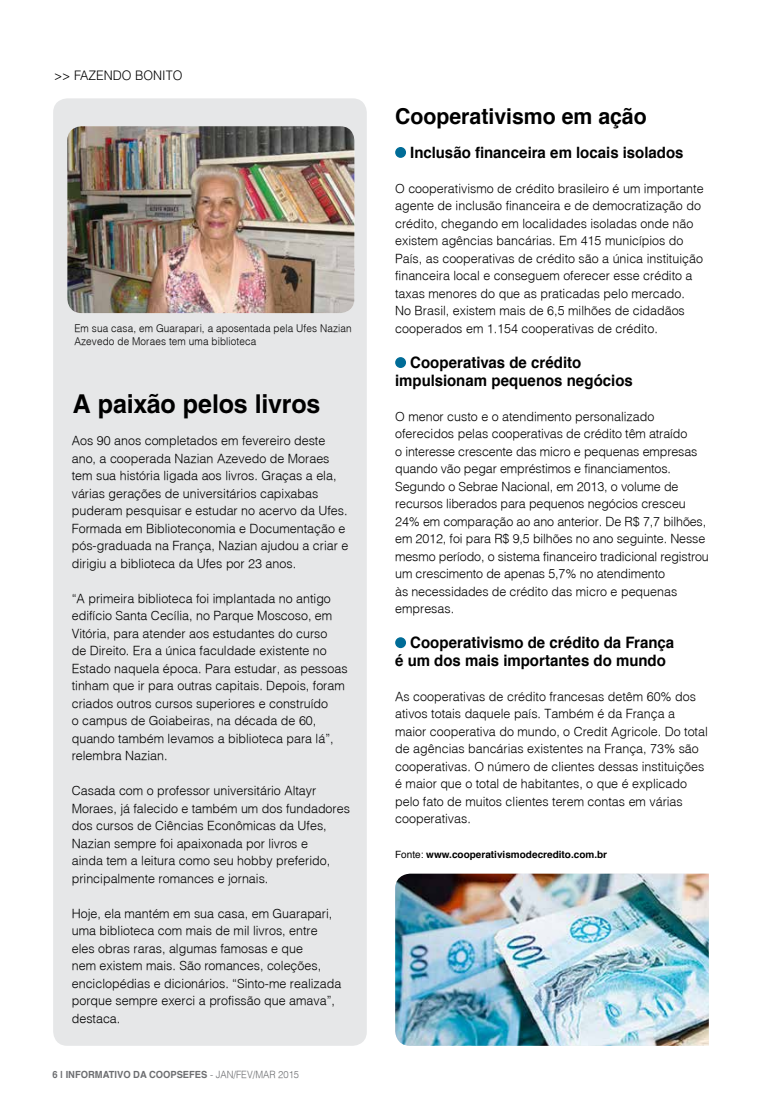
<style>
.page{position:relative;width:762px;height:1099px;background:#fff}
.page>*{position:absolute;margin:0;border:0;box-sizing:border-box;transform-origin:0 0}
.t1{font:700 26px "Helvetica LT Std";letter-spacing:-.005em;color:#000;scale:.96 1}
.t2{font:700 21.88px "Helvetica";color:#000}
.t3{font:700 15.75px/17.5px "Helvetica";color:#000;scale:.95 1}
.t4{font:700 15.62px "Helvetica";color:#000;scale:.96 1}
.t5{font:300 13.12px "Helvetica LT Std";color:#000;scale:.95 1}
.t6{font:300 12.5px/17.5px "Helvetica";color:#000}
.t7{font:300 10.5px/12.5px "Helvetica";letter-spacing:.01em;color:#000;scale:.95 1}
.t8{font:700 10px "Helvetica";color:#000}
.t9{font:700 9.88px "Helvetica";color:#6d6e71;scale:.95 1}
.s1{font-weight:300}
.s2{font-weight:400}
</style>
<div class="page">
<div style="left:53px;top:98px;width:314px;height:947px;background:#e6e7e8;border-radius:14px"></div>
<img style="left:67px;top:126px;width:287px;height:187px">
<div style="left:395px;top:147px;width:11px;height:11px;background:#006c97;border-radius:50%"></div>
<div style="left:395px;top:357px;width:11px;height:11px;background:#006c97;border-radius:50%"></div>
<div style="left:395px;top:637px;width:11px;height:11px;background:#006c97;border-radius:50%"></div>
<img style="left:395px;top:873px;width:314px;height:172px">
<p class="t5" style="left:54px;top:67px;width:137px">&gt;&gt; FAZENDO BONITO</p>
<p class="t7" style="left:74px;top:322px;width:293px">Em sua casa, em Guarapari, a aposentada pela Ufes Nazian<br>Azevedo de Moraes tem uma biblioteca</p>
<h1 class="t1" style="left:73px;top:388px;width:259px">A paixão pelos livros</h1>
<p class="t6" style="left:72px;top:431px;width:278px">Aos 90 anos completados em fevereiro deste ano, a cooperada Nazian Azevedo de Moraes tem sua história ligada aos livros. Graças a ela, várias gerações de universitários capixabas puderam pesquisar e estudar no acervo da Ufes.<br>Formada em Biblioteconomia e Documentação e pós-graduada na França, Nazian ajudou a criar e dirigiu a biblioteca da Ufes por 23 anos.</p>
<p class="t6" style="left:72px;top:589px;width:277px">“A primeira biblioteca foi implantada no antigo edifício Santa Cecília, no Parque Moscoso, em Vitória, para atender aos estudantes do curso<br>de Direito. Era a única faculdade existente no Estado naquela época. Para estudar, as pessoas tinham que ir para outras capitais. Depois, foram criados outros cursos superiores e construído<br>o campus de Goiabeiras, na década de 60, quando também levamos a biblioteca para lá”, relembra Nazian.</p>
<p class="t6" style="left:72px;top:781px;width:280px">Casada com o professor universitário Altayr Moraes, já falecido e também um dos fundadores dos cursos de Ciências Econômicas da Ufes, Nazian sempre foi apaixonada por livros e<br>ainda tem a leitura como seu hobby preferido, principalmente romances e jornais.</p>
<p class="t6" style="left:72px;top:904px;width:271px">Hoje, ela mantém em sua casa, em Guarapari, uma biblioteca com mais de mil livros, entre eles obras raras, algumas famosas e que<br>nem existem mais. São romances, coleções, enciclopédias e dicionários. “Sinto-me realizada porque sempre exerci a profissão que amava”, destaca.</p>
<p class="t9" style="left:53px;top:1066px;width:261px">6 | INFORMATIVO DA COOPSEFES <span class="s1">- JAN/FEV/MAR 2015</span></p>
<h2 class="t2" style="left:395px;top:99px;width:253px">Cooperativismo em ação</h2>
<p class="t4" style="left:410px;top:140px;width:286px">Inclusão financeira em locais isolados</p>
<p class="t6" style="left:395px;top:179px;width:310px">O cooperativismo de crédito brasileiro é um importante agente de inclusão financeira e de democratização do crédito, chegando em localidades isoladas onde não existem agências bancárias. Em 415 municípios do País, as cooperativas de crédito são a única instituição financeira local e conseguem oferecer esse crédito a taxas menores do que as praticadas pelo mercado.<br>No Brasil, existem mais de 6,5 milhões de cidadãos cooperados em 1.154 cooperativas de crédito.</p>
<p class="t3" style="left:395px;top:354px;width:252px;text-indent:15px">Cooperativas de crédito impulsionam pequenos negócios</p>
<p class="t6" style="left:395px;top:407px;width:315px">O menor custo e o atendimento personalizado oferecidos pelas cooperativas de crédito têm atraído<br>o interesse crescente das micro e pequenas empresas quando vão pegar empréstimos e financiamentos.<br>Segundo o Sebrae Nacional, em 2013, o volume de recursos liberados para pequenos negócios cresceu 24% em comparação ao ano anterior. De R$ 7,7 bilhões, em 2012, foi para R$ 9,5 bilhões no ano seguinte. Nesse mesmo período, o sistema financeiro tradicional registrou um crescimento de apenas 5,7% no atendimento<br>às necessidades de crédito das micro e pequenas empresas.</p>
<p class="t3" style="left:395px;top:634px;width:295px;text-indent:15px">Cooperativismo de crédito da França é um dos mais importantes do mundo</p>
<p class="t6" style="left:395px;top:687px;width:314px">As cooperativas de crédito francesas detêm 60% dos ativos totais daquele país. Também é da França a maior cooperativa do mundo, o Credit Agricole. Do total de agências bancárias existentes na França, 73% são cooperativas. O número de clientes dessas instituições é maior que o total de habitantes, o que é explicado pelo fato de muitos clientes terem contas em várias cooperativas.</p>
<p class="t8" style="left:395px;top:846px;width:213px"><span class="s2">Fonte:</span> www.cooperativismodecredito.com.br</p>
</div>
